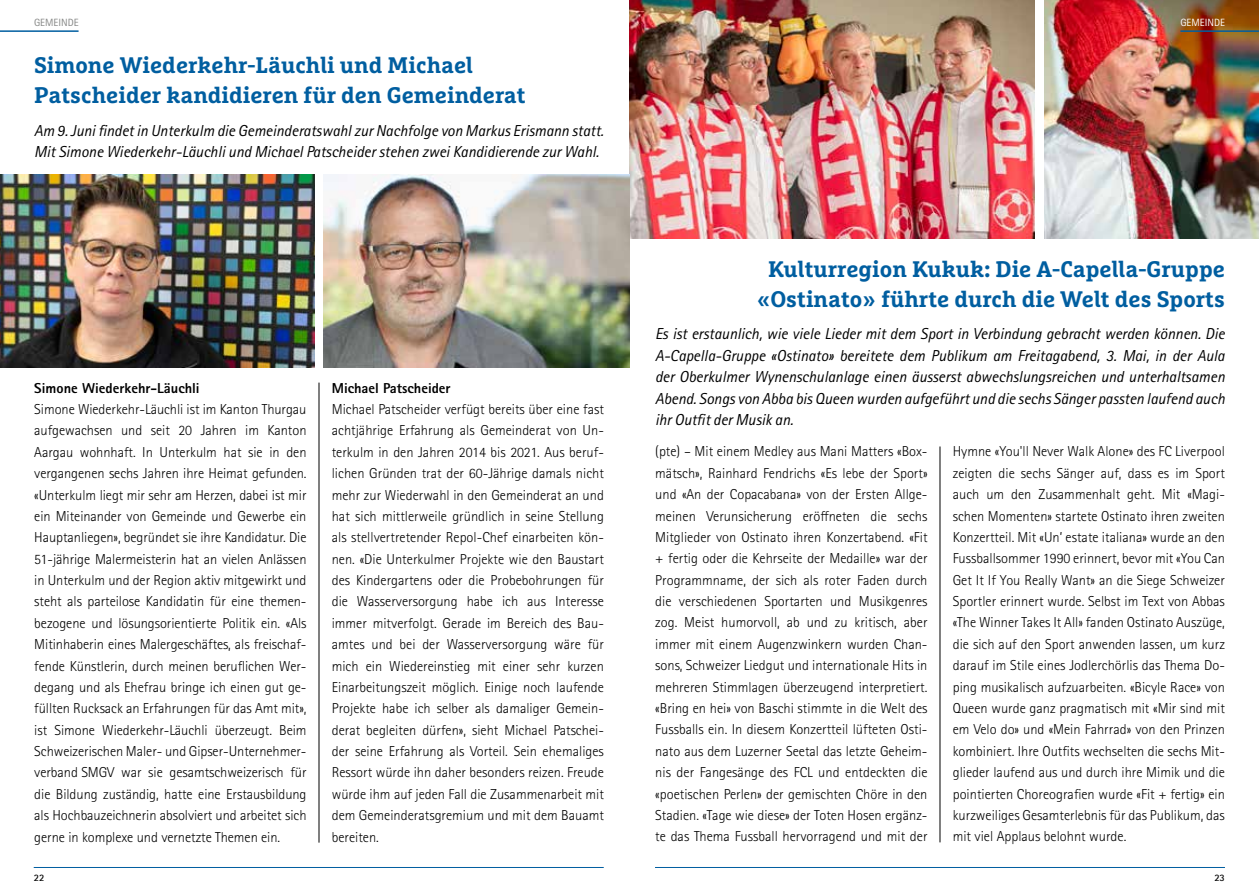
<style>
.page{position:relative;width:1259px;height:893px;background:#fff}
.page>*{position:absolute;margin:0;border:0;box-sizing:border-box;transform-origin:0 0}
.t1{font:700 22.5px/30px "Marselis Slab Pro";color:#005ea0;text-align:center}
.t2{font:italic 15.9px/21.3px "Rotis Sans Serif Std";color:#000;text-align:justify}
.t3{font:300 14.4px/21.3px "Rotis Sans Serif Std";color:#000;text-align:justify}
.t4{font:800 14.4px "Rotis Sans Serif Std";color:#000}
.t5{font:10.5px "Rotis Sans Serif Std";color:#868786}
.t6{font:10.5px "Rotis Sans Serif Std";color:#fff}
.t7{font:700 9.9px "Rotis Sans Serif Std";color:#000}
</style>
<div class="page">
<hr style="left:0;top:30px;width:79px;height:2px;background:#005ea0">
<hr style="left:34px;top:867px;width:570px;height:1px;background:#005ea0">
<img style="left:1044px;top:0;width:215px;height:238px">
<hr style="left:939px;top:446px;width:1px;height:396px;background:#000">
<img style="left:629px;top:0;width:405px;height:238px">
<hr style="left:1180px;top:30px;width:79px;height:2px;background:#005ea0">
<hr style="left:655px;top:867px;width:570px;height:1px;background:#005ea0">
<hr style="left:319px;top:383px;width:1px;height:460px;background:#000">
<img style="left:0;top:175px;width:315px;height:192px">
<img style="left:323px;top:175px;width:306px;height:192px">
<p class="t5" style="left:34px;top:16px;width:46px">GEMEINDE</p>
<h1 class="t1" style="left:34px;top:50px;width:493px;text-align:left">Simone Wiederkehr-Läuchli und Michael<br>Patscheider kandidieren für den Gemeinderat</h1>
<p class="t2" style="left:34px;top:120px;width:571px">Am 9. Juni findet in Unterkulm die Gemeinderatswahl zur Nachfolge von Markus Erismann statt.<br>Mit Simone Wiederkehr-Läuchli und Michael Patscheider stehen zwei Kandidierende zur Wahl.</p>
<p class="t4" style="left:34px;top:379px;width:167px">Simone Wiederkehr-Läuchli</p>
<p class="t3" style="left:34px;top:399px;width:274px">Simone Wiederkehr-Läuchli ist im Kanton Thurgau aufgewachsen und seit 20 Jahren im Kanton Aargau wohnhaft. In Unterkulm hat sie in den vergangenen sechs Jahren ihre Heimat gefunden. «Unterkulm liegt mir sehr am Herzen, dabei ist mir ein Miteinander von Gemeinde und Gewerbe ein Hauptanliegen», begründet sie ihre Kandidatur. Die 51-jährige Malermeisterin hat an vielen Anlässen in Unterkulm und der Region aktiv mitgewirkt und steht als parteilose Kandidatin für eine themen&shy;bezogene und lösungsorientierte Politik ein. «Als Mitinhaberin eines Malergeschäftes, als freischaf&shy;fende Künstlerin, durch meinen beruflichen Wer&shy;degang und als Ehefrau bringe ich einen gut ge&shy;füllten Rucksack an Erfahrungen für das Amt mit», ist Simone Wiederkehr-Läuchli überzeugt. Beim Schweizerischen Maler- und Gipser-Unternehmer&shy;verband SMGV war sie gesamtschweizerisch für die Bildung zuständig, hatte eine Erstausbildung als Hochbauzeichnerin absolviert und arbeitet sich gerne in komplexe und vernetzte Themen ein.</p>
<p class="t7" style="left:34px;top:871px;width:12px">22</p>
<p class="t4" style="left:332px;top:379px;width:120px">Michael Patscheider</p>
<p class="t3" style="left:332px;top:399px;width:274px">Michael Patscheider verfügt bereits über eine fast achtjährige Erfahrung als Gemeinderat von Un&shy;terkulm in den Jahren 2014 bis 2021. Aus beruf&shy;lichen Gründen trat der 60-Jährige damals nicht mehr zur Wiederwahl in den Gemeinderat an und hat sich mittlerweile gründlich in seine Stellung als stellvertretender Repol-Chef einarbeiten kön&shy;nen. «Die Unterkulmer Projekte wie den Baustart des Kindergartens oder die Probebohrungen für die Wasserversorgung habe ich aus Interesse immer mitverfolgt. Gerade im Bereich des Bau&shy;amtes und bei der Wasserversorgung wäre für mich ein Wiedereinstieg mit einer sehr kurzen Einarbeitungszeit möglich. Einige noch laufende Projekte habe ich selber als damaliger Gemein&shy;derat begleiten dürfen», sieht Michael Patschei&shy;der seine Erfahrung als Vorteil. Sein ehemaliges Ressort würde ihn daher besonders reizen. Freude würde ihm auf jeden Fall die Zusammenarbeit mit dem Gemeinderatsgremium und mit dem Bauamt bereiten.</p>
<p class="t6" style="left:1180px;top:16px;width:46px">GEMEINDE</p>
<h1 class="t1" style="left:756px;top:254px;width:470px">Kulturregion Kukuk: Die A-Capella-Gruppe «Ostinato» führte durch die Welt des Sports</h1>
<p class="t2" style="left:655px;top:324px;width:571px">Es ist erstaunlich, wie viele Lieder mit dem Sport in Verbindung gebracht werden können. Die A-Capella-Gruppe «Ostinato» bereitete dem Publikum am Freitagabend, 3. Mai, in der Aula der Oberkulmer Wynenschulanlage einen äusserst abwechslungsreichen und unterhaltsamen Abend. Songs von Abba bis Queen wurden aufgeführt und die sechs Sänger passten laufend auch ihr Outfit der Musik an.</p>
<p class="t3" style="left:655px;top:441px;width:274px">(pte) – Mit einem Medley aus Mani Matters «Box&shy;mätsch», Rainhard Fendrichs «Es lebe der Sport» und «An der Copacabana» von der Ersten Allge&shy;meinen Verunsicherung eröffneten die sechs Mitglieder von Ostinato ihren Konzertabend. «Fit + fertig oder die Kehrseite der Medaille» war der Programmname, der sich als roter Faden durch die verschiedenen Sportarten und Musikgenres zog. Meist humorvoll, ab und zu kritisch, aber immer mit einem Augenzwinkern wurden Chan&shy;sons, Schweizer Liedgut und internationale Hits in mehreren Stimmlagen überzeugend interpretiert. «Bring en hei» von Baschi stimmte in die Welt des Fussballs ein. In diesem Konzertteil lüfteten Osti&shy;nato aus dem Luzerner Seetal das letzte Geheim&shy;nis der Fangesänge des FCL und entdeckten die «poetischen Perlen» der gemischten Chöre in den Stadien. «Tage wie diese» der Toten Hosen ergänz&shy;te das Thema Fussball hervorragend und mit der</p>
<p class="t3" style="left:952px;top:441px;width:274px">Hymne «You'll Never Walk Alone» des FC Liverpool zeigten die sechs Sänger auf, dass es im Sport auch um den Zusammenhalt geht. Mit «Magi&shy;schen Momenten» startete Ostinato ihren zweiten Konzertteil. Mit «Un’ estate italiana» wurde an den Fussballsommer 1990 erinnert, bevor mit «You Can Get It If You Really Want» an die Siege Schweizer Sportler erinnert wurde. Selbst im Text von Abbas «The Winner Takes It All» fanden Ostinato Auszüge, die sich auf den Sport anwenden lassen, um kurz darauf im Stile eines Jodlerchörlis das Thema Do&shy;ping musikalisch aufzuarbeiten. «Bicyle Race» von Queen wurde ganz pragmatisch mit «Mir sind mit em Velo do» und «Mein Fahrrad» von den Prinzen kombiniert. Ihre Outfits wechselten die sechs Mit&shy;glieder laufend aus und durch ihre Mimik und die pointierten Choreografien wurde «Fit + fertig» ein kurzweiliges Gesamterlebnis für das Publikum, das mit viel Applaus belohnt wurde.</p>
<p class="t7" style="left:1214px;top:871px;width:12px">23</p>
</div>
